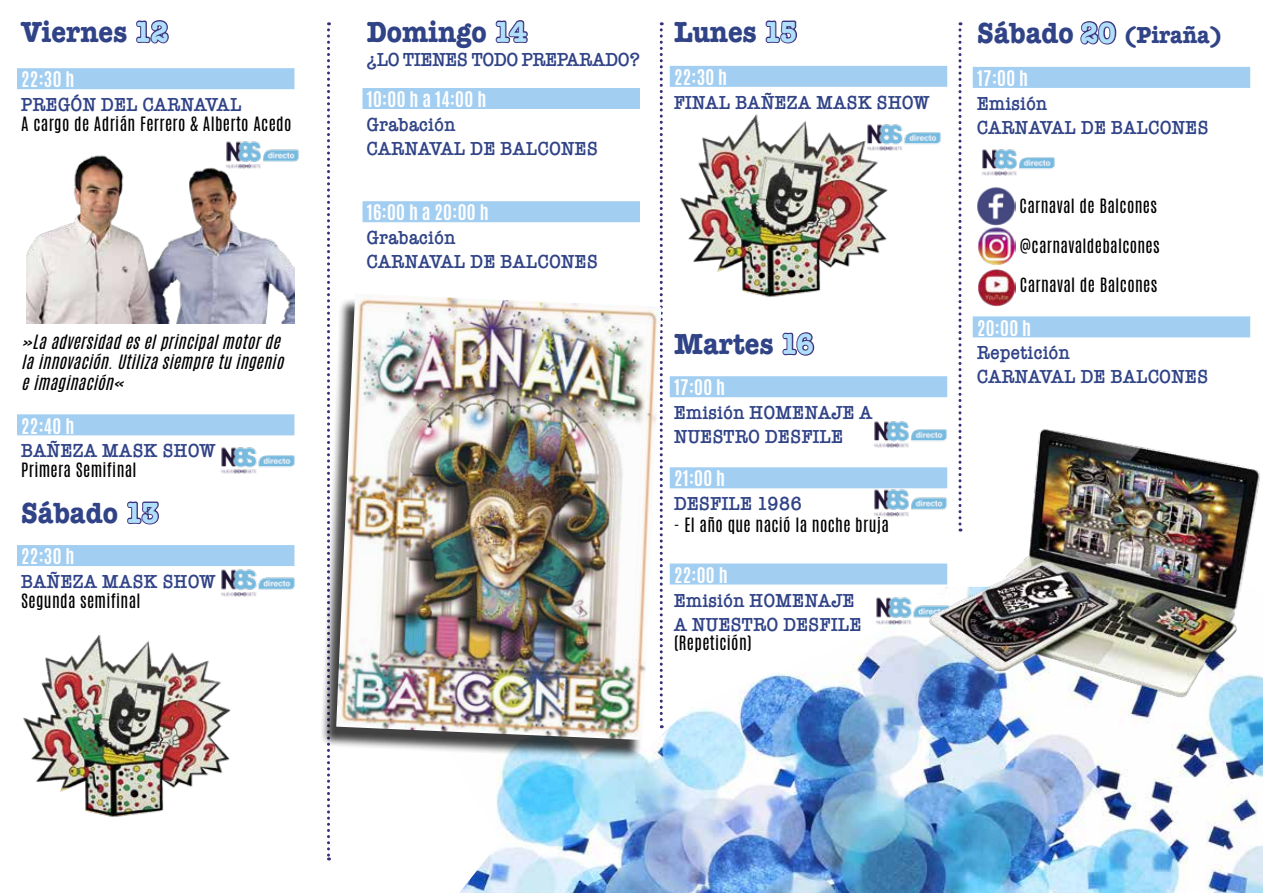
<style>
.page{position:relative;width:1263px;height:893px;background:#fff}
.page>*{position:absolute;margin:0;border:0;box-sizing:border-box;transform-origin:0 0}
.t1{font:700 30px "American Typewriter";color:#304387;scale:.9 1}
.t2{font:700 24px "American Typewriter";color:#304387;scale:.9 1}
.t3{font:600 19.5px/24px "American Typewriter";letter-spacing:.02em;color:#304387;scale:.9 1}
.t4{font:600 19.5px "American Typewriter";letter-spacing:-.01em;color:#304387;scale:.9 1}
.t5{font:700 18px "Antonio";letter-spacing:.02em;color:#fff}
.t6{font:16.5px "Antonio";letter-spacing:.02em;color:#000}
.t7{font:italic 16.5px/19.8px "Antonio";color:#000}
.s1{color:#392d7a}
.s2{font-size:30px}
.s3{font-size:30px;color:#392d7a}
</style>
<div class="page">
<svg style="left:327px;top:22px;width:3px;height:838px"></svg>
<svg style="left:660px;top:22px;width:3px;height:564px"></svg>
<svg style="left:958px;top:22px;width:3px;height:391px"></svg>
<img style="left:459px;top:588px;width:804px;height:305px">
<div style="left:17px;top:68px;width:277px;height:21px;background:#a2cef2"></div>
<div style="left:17px;top:414px;width:277px;height:21px;background:#a2cef2"></div>
<div style="left:17px;top:545px;width:277px;height:21px;background:#a2cef2"></div>
<img style="left:221px;top:447px;width:74px;height:27px">
<img style="left:221px;top:565px;width:74px;height:32px">
<div style="left:362px;top:88px;width:278px;height:21px;background:#a2cef2"></div>
<div style="left:362px;top:201px;width:278px;height:21px;background:#a2cef2"></div>
<div style="left:670px;top:66px;width:277px;height:21px;background:#a2cef2"></div>
<div style="left:670px;top:376px;width:277px;height:21px;background:#a2cef2"></div>
<div style="left:670px;top:467px;width:277px;height:21px;background:#a2cef2"></div>
<div style="left:670px;top:563px;width:277px;height:21px;background:#a2cef2"></div>
<img style="left:874px;top:421px;width:35px;height:27px">
<img style="left:869px;top:488px;width:42px;height:29px">
<img style="left:872px;top:593px;width:39px;height:35px">
<div style="left:973px;top:67px;width:277px;height:21px;background:#a2cef2"></div>
<div style="left:973px;top:316px;width:277px;height:21px;background:#a2cef2"></div>
<img style="left:982px;top:149px;width:73px;height:27px">
<img style="left:977px;top:187px;width:39px;height:78px">
<img style="left:27px;top:155px;width:267px;height:168px">
<img style="left:23px;top:635px;width:208px;height:183px">
<img style="left:680px;top:115px;width:208px;height:183px">
<div style="left:320px;top:298px;width:341px;height:462px;background:#000;opacity:.75"></div>
<img style="left:336px;top:293px;width:325px;height:447px">
<img style="left:911px;top:413px;width:352px;height:302px">
<img style="left:221px;top:141px;width:78px;height:31px">
<img style="left:863px;top:119px;width:78px;height:35px">
<img style="left:978px;top:269px;width:38px;height:38px">
<h1 class="t1" style="left:21px;top:6px;width:165px">Viernes <span class="s1">12</span></h1>
<p class="t5" style="left:21px;top:66px;width:55px">22:30 h</p>
<p class="t3" style="left:21px;top:92px;width:246px">PREGÓN DEL CARNAVAL</p>
<p class="t6" style="left:21px;top:112px;width:272px">A cargo de Adrián Ferrero &amp; Alberto Acedo</p>
<p class="t7" style="left:21px;top:332px;width:269px">»Laadversidadeselprincipalmotorde lainnovación.Utilizasiempretuingenio</p>
<p class="t7" style="left:21px;top:373px;width:109px">eimaginación«</p>
<p class="t5" style="left:21px;top:412px;width:55px">22:40 h</p>
<p class="t3" style="left:21px;top:438px;width:218px">BAÑEZA MASK SHOW</p>
<p class="t6" style="left:21px;top:458px;width:117px">Primera Semifinal</p>
<h1 class="t1" style="left:21px;top:487px;width:155px">Sábado <span class="s1">13</span></h1>
<p class="t5" style="left:21px;top:543px;width:55px">22:30 h</p>
<p class="t3" style="left:21px;top:569px;width:218px">BAÑEZA MASK SHOW</p>
<p class="t6" style="left:21px;top:589px;width:121px">Segunda semifinal</p>
<h1 class="t1" style="left:367px;top:6px;width:180px">Domingo <span class="s1">14</span></h1>
<p class="t4" style="left:367px;top:44px;width:305px">¿LO TIENES TODO PREPARADO?</p>
<p class="t5" style="left:367px;top:86px;width:121px">10:00 h a 14:00 h</p>
<p class="t3" style="left:367px;top:112px;width:258px">Grabación<br>CARNAVAL DE BALCONES</p>
<p class="t5" style="left:367px;top:199px;width:123px">16:00 h a 20:00 h</p>
<p class="t3" style="left:367px;top:225px;width:258px">Grabación<br>CARNAVAL DE BALCONES</p>
<h1 class="t1" style="left:674px;top:6px;width:139px">Lunes <span class="s1">15</span></h1>
<p class="t5" style="left:674px;top:64px;width:55px">22:30 h</p>
<p class="t3" style="left:674px;top:90px;width:286px">FINAL BAÑEZA MASK SHOW</p>
<h1 class="t1" style="left:674px;top:318px;width:157px">Martes <span class="s1">16</span></h1>
<p class="t5" style="left:674px;top:374px;width:53px">17:00 h</p>
<p class="t3" style="left:674px;top:400px;width:222px">Emisión HOMENAJE A<br>NUESTRO DESFILE</p>
<p class="t5" style="left:674px;top:465px;width:53px">21:00 h</p>
<p class="t3" style="left:674px;top:491px;width:144px">DESFILE 1986</p>
<p class="t6" style="left:674px;top:513px;width:216px">- El año que nació la noche bruja</p>
<p class="t5" style="left:674px;top:561px;width:55px">22:00 h</p>
<p class="t3" style="left:674px;top:588px;width:210px">Emisión HOMENAJE<br>A NUESTRO DESFILE</p>
<p class="t6" style="left:674px;top:631px;width:79px">(Repetición)</p>
<p class="t2" style="left:977px;top:14px;width:275px"><span class="s2">Sábado</span> <span class="s3">20</span> (Piraña)</p>
<p class="t5" style="left:977px;top:65px;width:53px">17:00 h</p>
<p class="t3" style="left:977px;top:91px;width:259px">Emisión<br>CARNAVAL DE BALCONES</p>
<p class="t6" style="left:1020px;top:194px;width:139px">Carnaval de Balcones</p>
<p class="t6" style="left:1020px;top:234px;width:141px">@carnavaldebalcones</p>
<p class="t6" style="left:1020px;top:273px;width:139px">Carnaval de Balcones</p>
<p class="t5" style="left:977px;top:314px;width:56px">20:00 h</p>
<p class="t3" style="left:977px;top:341px;width:258px">Repetición<br>CARNAVAL DE BALCONES</p>
</div>
